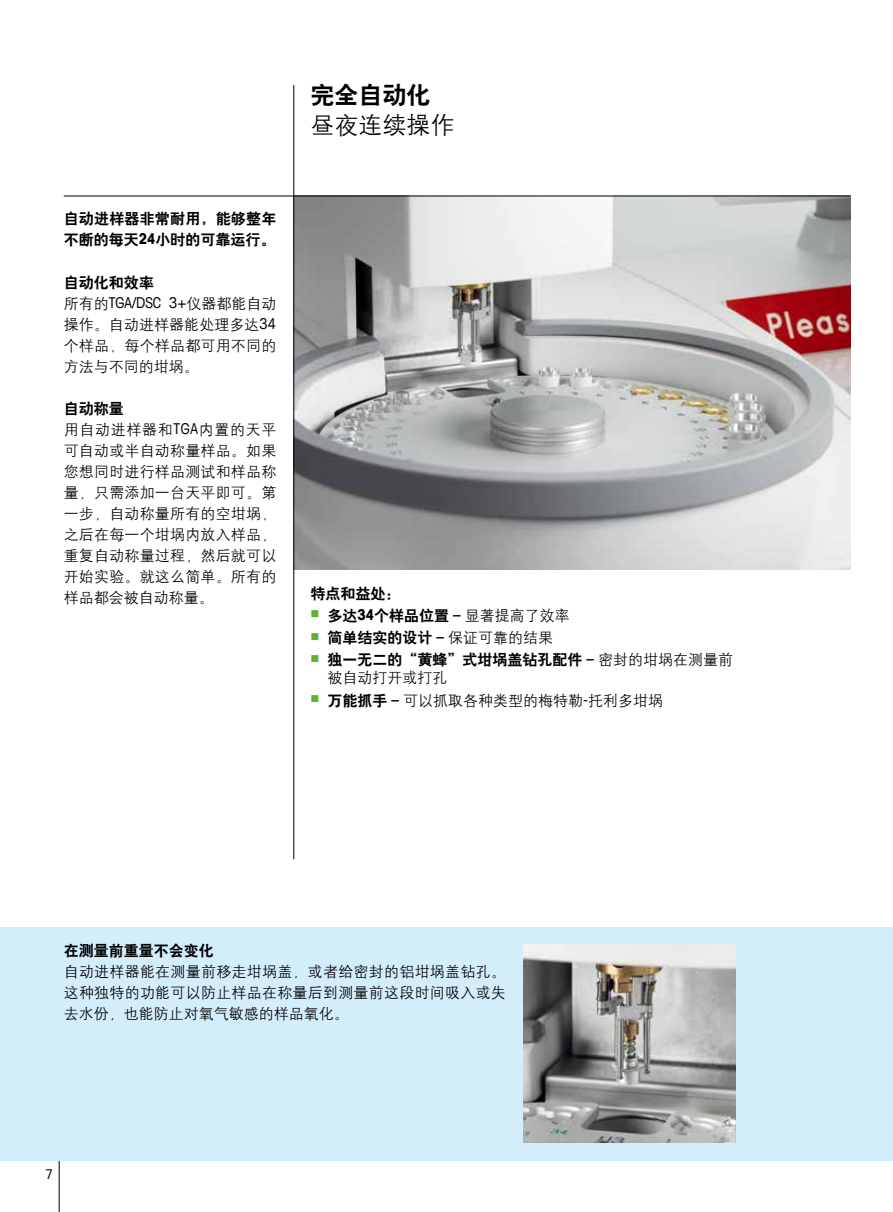
<style>
.page{position:relative;width:893px;height:1212px;background:#fff}
.page>*{position:absolute;margin:0;border:0;box-sizing:border-box;transform-origin:0 0}
.t1{font:24px "H Yg 2 gj";color:#000}
.t2{font:24px "H Yb 2 gj";color:#000}
.t3{font:15px/21px "H Yg 2 gj";letter-spacing:.005em;color:#000;text-align:justify}
.t4{font:15px/21px "H Yb 2 gj";color:#000}
.t5{font:condensed 13.5px "Avant Garde Com";color:#000}
.s1{font-family:"Avant Garde Com";font-weight:700;font-stretch:condensed}
.s2{font-family:"Avant Garde Com";font-stretch:condensed}
.s3{color:#5cb531}
.s4{font-family:"H Yg 2 gj"}
.s5{font-family:"H Yb 2 gj"}
</style>
<div class="page">
<div style="left:0;top:927px;width:893px;height:234px;background:#d3edfb"></div>
<img style="left:294px;top:197px;width:556px;height:373px">
<hr style="left:59px;top:1161px;width:1px;height:51px;background:#000">
<img style="left:523px;top:944px;width:213px;height:198px">
<hr style="left:293px;top:85px;width:1px;height:774px;background:#000">
<hr style="left:64px;top:196px;width:786px;height:1px;background:#000">
<p class="t4" style="left:64px;top:208px;width:214px">自动进样器非常耐用，能够整年不断的每天<span class="s1">24</span>小时的可靠运行。</p>
<p class="t4" style="left:64px;top:271px;width:91px">自动化和效率</p>
<p class="t3" style="left:64px;top:292px;width:214px">所有的<span class="s2">TGA/DSC 3+</span>仪器都能自动操作。自动进样器能处理多达<span class="s2">34</span>个样品，每个样品都可用不同的方法与不同的坩埚。</p>
<p class="t4" style="left:64px;top:397px;width:61px">自动称量</p>
<p class="t3" style="left:64px;top:418px;width:214px">用自动进样器和<span class="s2">TGA</span>内置的天平可自动或半自动称量样品。如果您想同时进行样品测试和样品称量，只需添加一台天平即可。第一步，自动称量所有的空坩埚，之后在每一个坩埚内放入样品，重复自动称量过程，然后就可以开始实验。就这么简单。所有的样品都会被自动称量。</p>
<h1 class="t2" style="left:310px;top:83px;width:121px">完全自动化</h1>
<h1 class="t1" style="left:310px;top:113px;width:145px">昼夜连续操作</h1>
<p class="t4" style="left:310px;top:583px;width:91px">特点和益处：</p>
<p class="t4" style="left:310px;top:605px;width:261px"><span class="s3">■</span> 多达<span class="s1">34</span>个样品位置 <span class="s1">–</span> <span class="s4">显著提高了效率</span></p>
<p class="t4" style="left:310px;top:627px;width:244px"><span class="s3">■</span> 简单结实的设计 <span class="s1">–</span> <span class="s4">保证可靠的结果</span></p>
<p class="t4" style="left:310px;top:649px;width:424px"><span class="s3">■</span> 独一无二的“黄蜂”式坩埚盖钻孔配件 <span class="s1">–</span> <span class="s4">密封的坩埚在测量前</span></p>
<p class="t3" style="left:327px;top:667px;width:121px">被自动打开或打孔</p>
<p class="t3" style="left:310px;top:690px;width:354px"><span class="s3">■</span> <span class="s5">万能抓手</span> <span class="s1">–</span> 可以抓取各种类型的梅特勒<span class="s2">-</span>托利多坩埚</p>
<p class="t4" style="left:64px;top:940px;width:151px">在测量前重量不会变化</p>
<p class="t3" style="left:64px;top:961px;width:444px">自动进样器能在测量前移走坩埚盖，或者给密封的铝坩埚盖钻孔。这种独特的功能可以防止样品在称量后到测量前这段时间吸入或失去水份，也能防止对氧气敏感的样品氧化。</p>
<p class="t5" style="left:45px;top:1165px;width:9px">7</p>
</div>
